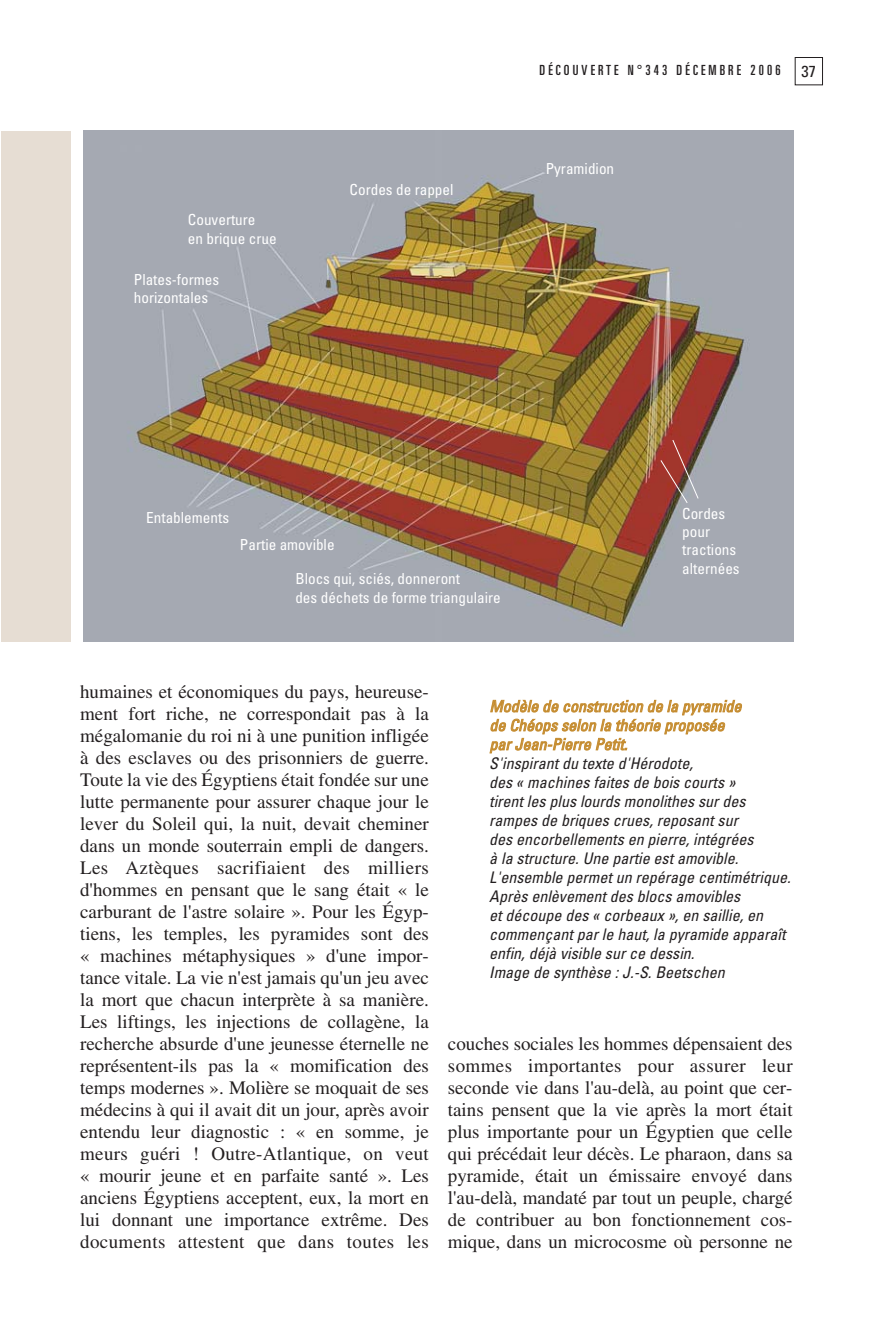
<style>
.page{position:relative;width:879px;height:1333px;background:#fff}
.page>*{position:absolute;margin:0;border:0;box-sizing:border-box;transform-origin:0 0}
.t1{font:19px/22px "Times";color:#231f20;text-align:justify}
.t2{font:italic condensed 16px/19px "Univers";color:#231f20}
.t3{font:condensed 16px "Univers";color:#231f20}
.t4{font:condensed 15.2px/18.2px "Univers";color:#fff}
.t5{font:ultra-condensed 14px "Univers";letter-spacing:.225em;color:#231f20}
.s1{color:#c58c30}
</style>
<div class="page">
<div style="left:1px;top:131px;width:69px;height:510px;background:#e6ddd3"></div>
<div style="left:794px;top:57px;width:29px;height:28px;border:1px solid #231f20"></div>
<img style="left:83px;top:131px;width:710px;height:510px">
<svg style="left:660px;top:439px;width:39px;height:65px;background:#995751"></svg>
<p class="t5" style="left:539px;top:65px;width:243px">DÉCOUVERTE N°343 DÉCEMBRE 2006</p>
<p class="t3" style="left:801px;top:66px;width:16px">37</p>
<p class="t4" style="left:188px;top:212px;width:90px">Couverture<br>en brique crue</p>
<p class="t4" style="left:134px;top:272px;width:87px">Plates-formes horizontales</p>
<p class="t4" style="left:350px;top:181px;width:105px">Cordes de rappel</p>
<p class="t4" style="left:546px;top:161px;width:70px">Pyramidion</p>
<p class="t4" style="left:146px;top:510px;width:84px">Entablements</p>
<p class="t4" style="left:240px;top:537px;width:96px">Partie amovible</p>
<p class="t4" style="left:295px;top:571px;width:207px">Blocs qui, sciés, donneront<br>des déchets de forme triangulaire</p>
<p class="t4" style="left:682px;top:505px;width:59px">Cordes pour tractions alternées</p>
<p class="t1" style="left:80px;top:682px;width:350px">humaines et économiques du pays, heureuse&shy;ment fort riche, ne correspondait pas à la mégalomanie du roi ni à une punition infligée à des esclaves ou des prisonniers de guerre.<br>Toute la vie des Égyptiens était fondée sur une lutte permanente pour assurer chaque jour le lever du Soleil qui, la nuit, devait cheminer dans un monde souterrain empli de dangers.<br>Les Aztèques sacrifiaient des milliers d'hommes en pensant que le sang était « le carburant de l'astre solaire ». Pour les Égyp&shy;tiens, les temples, les pyramides sont des « machines métaphysiques » d'une impor&shy;tance vitale. La vie n'est jamais qu'un jeu avec la mort que chacun interprète à sa manière.<br>Les liftings, les injections de collagène, la recherche absurde d'une jeunesse éternelle ne représentent-ils pas la « momification des temps modernes ». Molière se moquait de ses médecins à qui il avait dit un jour, après avoir entendu leur diagnostic : « en somme, je meurs guéri ! Outre-Atlantique, on veut « mourir jeune et en parfaite santé ». Les anciens Égyptiens acceptent, eux, la mort en lui donnant une importance extrême. Des documents attestent que dans toutes les</p>
<p class="t2" style="left:489px;top:698px;width:306px"><span class="s1">Modèle de construction de la pyramide<br>de Chéops selon la théorie proposée parJean-Pierre Petit.<br></span>S'inspirantdu texte d'Hérodote,<br>des « machines faites de bois courts » tirentles plus lourds monolithes surdes rampes de briques crues,reposantsur<br>des encorbellements en pierre,intégrées<br>à la structure.Une partie estamovible.<br>L 'ensemble permetun repérage centimétrique.<br>Après enlèvementdes blocs amovibles etdécoupe des « corbeaux »,en saillie,en commençantparle haut,la pyramide apparaît enfin,déjà visible surce dessin.<br>Image de synthèse :J.-S.Beetschen</p>
<p class="t1" style="left:448px;top:1034px;width:346px">couches sociales les hommes dépensaient des sommes importantes pour assurer leur seconde vie dans l'au-delà, au point que cer&shy;tains pensent que la vie après la mort était plus importante pour un Égyptien que celle qui précédait leur décès. Le pharaon, dans sa pyramide, était un émissaire envoyé dans l'au-delà, mandaté par tout un peuple, chargé de contribuer au bon fonctionnement cos&shy;mique, dans un microcosme où personne ne</p>
</div>
